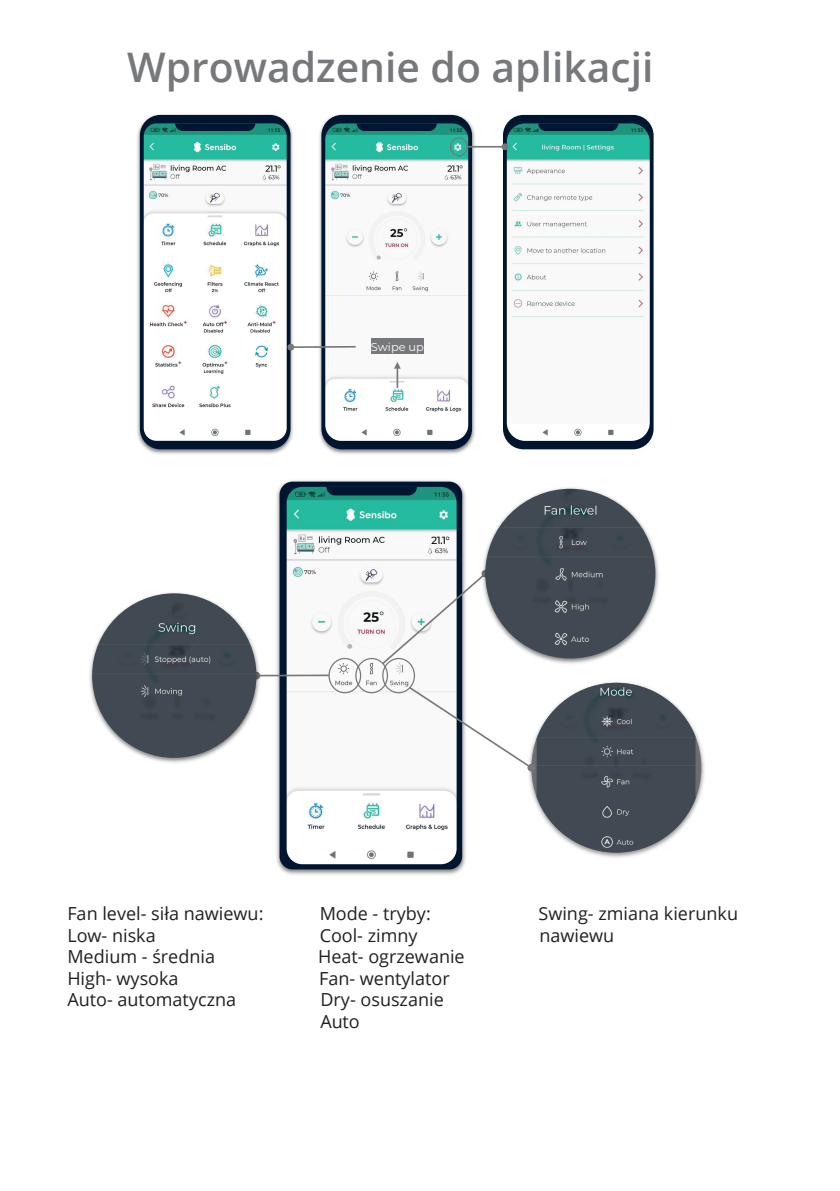
<style>
.page{position:relative;width:840px;height:1191px;background:#fff}
.page>*{position:absolute;margin:0;border:0;box-sizing:border-box;transform-origin:0 0}
.t1{font:600 40.8px "Open Sans";color:#76787b}
.t2{font:18px/21.6px "Open Sans";color:#231f20}
.t3{font:11.4px "Montserrat";color:#fff}
</style>
<div class="page">
<div style="left:502px;top:115px;width:151px;height:334px;background:#00152f;border-radius:21px"></div>
<img style="left:319px;top:114px;width:158px;height:340px">
<div style="left:321px;top:115px;width:151px;height:334px;background:#00152f;border-radius:21px"></div>
<img style="left:137px;top:114px;width:157px;height:340px">
<svg style="left:140px;top:115px;width:150px;height:334px;background:#0e233b"></svg>
<img style="left:325px;top:123px;width:143px;height:318px">
<img style="left:506px;top:123px;width:143px;height:318px">
<div style="left:449px;top:137px;width:18px;height:19px;border:1px solid #76787b;border-radius:50%"></div>
<hr style="left:467px;top:146px;width:37px;height:2px;background:#76787b">
<div style="left:501px;top:143px;width:7px;height:7px;background:#76787b;border-radius:50%"></div>
<hr style="left:396px;top:367px;width:2px;height:21px;background:#76787b">
<svg style="left:394px;top:362px;width:6px;height:7px"></svg>
<div style="left:371px;top:338px;width:52px;height:15px;background:#76787b"></div>
<img style="left:144px;top:123px;width:142px;height:318px">
<hr style="left:291px;top:346px;width:64px;height:2px;background:#76787b">
<div style="left:287px;top:344px;width:7px;height:6px;background:#76787b;border-radius:50%"></div>
<svg style="left:175px;top:123px;width:80px;height:8px"></svg>
<svg style="left:356px;top:123px;width:80px;height:8px"></svg>
<svg style="left:538px;top:123px;width:80px;height:8px"></svg>
<img style="left:273px;top:480px;width:193px;height:395px">
<div style="left:279px;top:481px;width:183px;height:388px;background:#00152f;border-radius:13px"></div>
<img style="left:528px;top:682px;width:177px;height:176px">
<img style="left:286px;top:487px;width:170px;height:377px">
<div style="left:328px;top:658px;width:33px;height:35px;border:1px solid #76787b;border-radius:50%"></div>
<hr style="left:256px;top:674px;width:73px;height:2px;background:#76787b">
<img style="left:89px;top:592px;width:173px;height:171px">
<img style="left:92px;top:593px;width:164px;height:165px;border-radius:82px">
<div style="left:355px;top:658px;width:33px;height:35px;border:1px solid #76787b;border-radius:50%"></div>
<svg style="left:380px;top:571px;width:99px;height:95px"></svg>
<img style="left:479px;top:487px;width:180px;height:177px">
<img style="left:485px;top:489px;width:170px;height:169px;border-radius:85px">
<div style="left:382px;top:658px;width:33px;height:35px;border:1px solid #76787b;border-radius:50%"></div>
<svg style="left:407px;top:685px;width:126px;height:85px"></svg>
<div style="left:527px;top:764px;width:8px;height:7px;background:#76787b;border-radius:50%"></div>
<img style="left:536px;top:683px;width:159px;height:169px">
<svg style="left:326px;top:487px;width:90px;height:8px"></svg>
<h1 class="t1" style="left:127px;top:39px;width:527px">Wprowadzenie do aplikacji</h1>
<p class="t3" style="left:371px;top:339px;width:54px">Swipe up</p>
<p class="t2" style="left:67px;top:902px;width:197px">Fan level- siła nawiewu:</p>
<p class="t2" style="left:319px;top:902px;width:113px">Mode - tryby:</p>
<p class="t2" style="left:538px;top:902px;width:201px">Swing- zmiana kierunku</p>
<p class="t2" style="left:67px;top:923px;width:90px">Low- niska</p>
<p class="t2" style="left:319px;top:923px;width:99px">Cool- zimny</p>
<p class="t2" style="left:539px;top:923px;width:76px">nawiewu</p>
<p class="t2" style="left:67px;top:945px;width:149px">Medium - średnia</p>
<p class="t2" style="left:318px;top:945px;width:148px">Heat- ogrzewanie</p>
<p class="t2" style="left:67px;top:967px;width:113px">High- wysoka</p>
<p class="t2" style="left:319px;top:967px;width:132px">Fan- wentylator</p>
<p class="t2" style="left:67px;top:988px;width:170px">Auto- automatyczna</p>
<p class="t2" style="left:320px;top:988px;width:125px">Dry- osuszanie<br>Auto</p>
</div>
